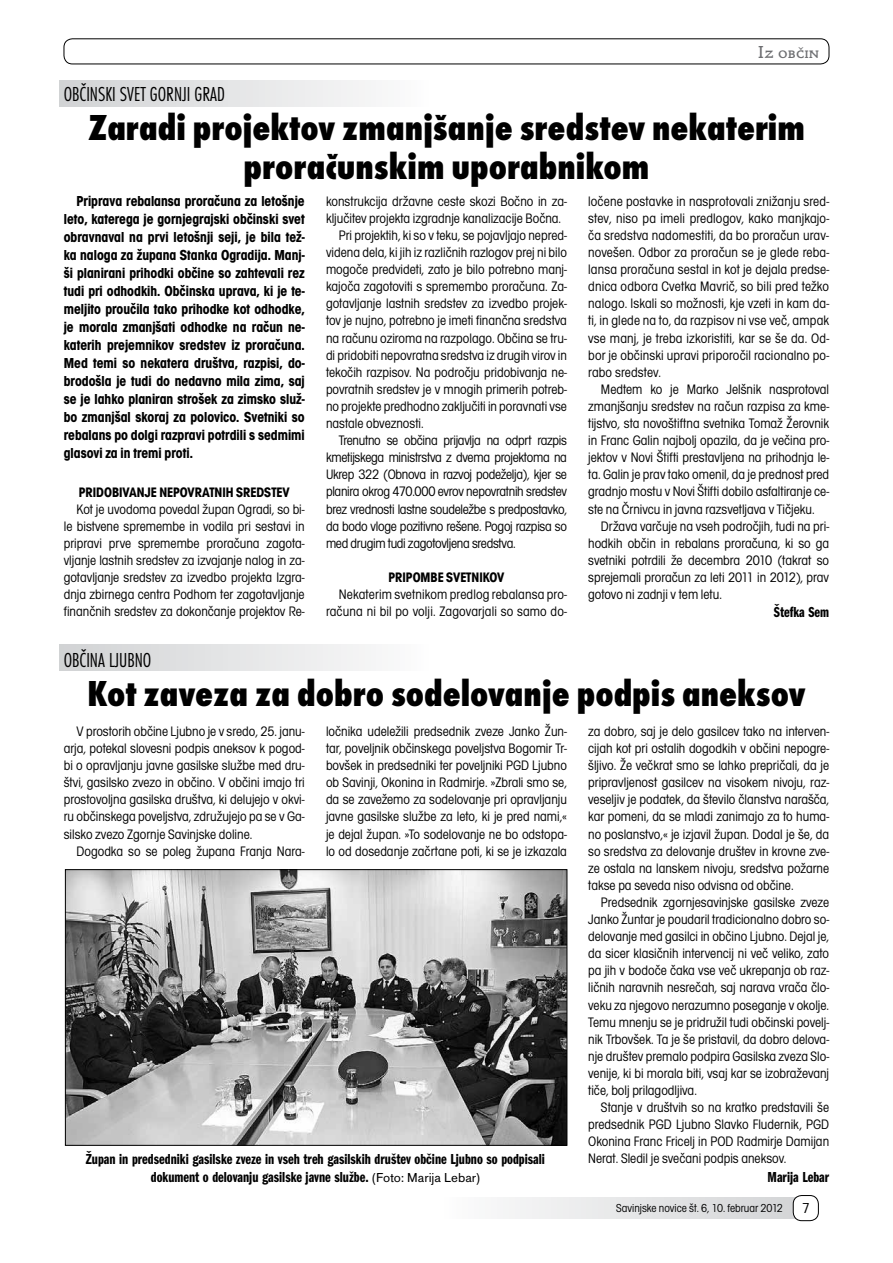
<style>
.page{position:relative;width:893px;height:1263px;background:#fff}
.page>*{position:absolute;margin:0;border:0;box-sizing:border-box;transform-origin:0 0}
.t1{font:37.5px/39px "Futura TEE Extr Bold Cond";color:#000;text-align:center}
.t2{font:21px "Futura TEE Ligh Cond";color:#000}
.t3{font:18px "Golden Typ SC Itc TEE Orig";color:#6d6e71}
.t4{font:700 condensed 15px/18px "Avant Gar Got Itc TEE";color:#000;text-align:justify}
.t5{font:15px/18px "Franklin Got Itc TEE Demi Comp";color:#000;text-align:center}
.t6{font:condensed 15px "Avant Gar Got Itc TEE";color:#000}
.t7{font:condensed 14.25px/17.1px "Avant Gar Got Itc TEE";color:#000;text-align:justify}
.t8{font:condensed 14.25px "Avant Gar Got Itc TEE";letter-spacing:-.02em;color:#000}
.t9{font:700 condensed 14.25px "Avant Gar Got Itc TEE";color:#000}
.t10{font:condensed 12px "Avant Gar Got Itc TEE";color:#000}
.s1{font-family:"Accius TEE";font-size:13.5px}
</style>
<div class="page">
<div style="left:443px;top:1197px;width:372px;height:22px;background:linear-gradient(to right,#fdfdfd,#d0d1d3)"></div>
<div style="left:793px;top:1195px;width:25px;height:26px;background:#fff;border-radius:9px"></div>
<div style="left:793px;top:1195px;width:26px;height:26px;border:1px solid #000;border-radius:9px"></div>
<div style="left:64px;top:39px;width:765px;height:25px;border:1px solid #000;border-radius:9px"></div>
<div style="left:60px;top:645px;width:369px;height:25px;background:linear-gradient(to right,#d1d2d4,#fcfcfc)"></div>
<div style="left:60px;top:81px;width:369px;height:25px;background:linear-gradient(to right,#d1d2d4,#fcfcfc)"></div>
<img style="left:67px;top:871px;width:498px;height:272px">
<div style="left:65px;top:869px;width:502px;height:276px;border:1px solid #000"></div>
<p class="t3" style="left:757px;top:42px;width:63px">Iz občin</p>
<h2 class="t2" style="left:64px;top:82px;width:163px">OBČINSKI SVET GORNJI GRAD</h2>
<h1 class="t1" style="left:88px;top:108px;width:718px">Zaradi projektov zmanjšanje sredstev nekaterim proračunskim uporabnikom</h1>
<p class="t4" style="left:64px;top:192px;width:242px;text-indent:13px">Priprava rebalansa proračuna za letošnje leto, katerega je gornjegrajski občinski svet obravnaval na prvi letošnji seji, je bila tež&shy;ka naloga za župana Stanka Ogradija. Manj&shy;ši planirani prihodki občine so zahtevali rez tudi pri odhodkih. Občinska uprava, ki je te&shy;meljito proučila tako prihodke kot odhodke, je morala zmanjšati odhodke na račun ne&shy;katerih prejemnikov sredstev iz proračuna.<br>Med temi so nekatera društva, razpisi, do&shy;brodošla je tudi do nedavno mila zima, saj se je lahko planiran strošek za zimsko služ&shy;bo zmanjšal skoraj za polovico. Svetniki so rebalans po dolgi razpravi potrdili s sedmimi glasovi za in tremi proti.</p>
<p class="t9" style="left:79px;top:483px;width:212px">PRIDOBIVANJE NEPOVRATNIH SREDSTEV</p>
<p class="t7" style="left:64px;top:500px;width:242px;text-indent:13px">Kot je uvodoma povedal župan Ogradi, so bi&shy;le bistvene spremembe in vodila pri sestavi in pripravi prve spremembe proračuna zagota&shy;vljanje lastnih sredstev za izvajanje nalog in za&shy;gotavljanje sredstev za izvedbo projekta Izgra&shy;dnja zbirnega centra Podhom ter zagotavljanje finančnih sredstev za dokončanje projektov Re-</p>
<p class="t7" style="left:326px;top:193px;width:242px">konstrukcija državne ceste skozi Bočno in za-</p>
<p class="t7" style="left:326px;top:210px;width:237px">ključitev projekta izgradnje kanalizacije Bočna.</p>
<p class="t7" style="left:339px;top:227px;width:230px">Pri projektih, ki so v teku, se pojavljajo nepred-</p>
<p class="t7" style="left:326px;top:244px;width:242px">videna dela, ki jih iz različnih razlogov prej ni bilo</p>
<p class="t7" style="left:326px;top:261px;width:242px">mogoče predvideti, zato je bilo potrebno manj-</p>
<p class="t7" style="left:326px;top:278px;width:242px">kajoča zagotoviti s spremembo proračuna. Za-</p>
<p class="t7" style="left:326px;top:295px;width:242px">gotavljanje lastnih sredstev za izvedbo projek-</p>
<p class="t7" style="left:326px;top:312px;width:242px">tov je nujno, potrebno je imeti finančna sredstva</p>
<p class="t7" style="left:326px;top:329px;width:242px">na računu oziroma na razpolago. Občina se tru-</p>
<p class="t7" style="left:326px;top:347px;width:242px">di pridobiti nepovratna sredstva iz drugih virov in</p>
<p class="t7" style="left:326px;top:364px;width:242px">tekočih razpisov. Na področju pridobivanja ne-</p>
<p class="t7" style="left:326px;top:381px;width:242px">povratnih sredstev je v mnogih primerih potreb-</p>
<p class="t7" style="left:326px;top:398px;width:242px">no projekte predhodno zaključiti in poravnati vse</p>
<p class="t7" style="left:326px;top:415px;width:99px">nastale obveznosti.</p>
<p class="t8" style="left:339px;top:432px;width:230px">Trenutno se občina prijavlja na odprt razpis</p>
<p class="t8" style="left:326px;top:450px;width:242px">kmetijskega ministrstva z dvema projektoma na</p>
<p class="t8" style="left:326px;top:467px;width:242px">Ukrep 322 (Obnova in razvoj podeželja), kjer se</p>
<p class="t8" style="left:326px;top:484px;width:242px">planira okrog 470.000 evrov nepovratnih sredstev</p>
<p class="t8" style="left:326px;top:501px;width:242px">brez vrednosti lastne soudeležbe s predpostavko,</p>
<p class="t8" style="left:326px;top:518px;width:242px">da bodo vloge pozitivno rešene. Pogoj razpisa so</p>
<p class="t8" style="left:326px;top:535px;width:191px">med drugim tudi zagotovljena sredstva.</p>
<p class="t9" style="left:389px;top:569px;width:117px">PRIPOMBE SVETNIKOV</p>
<p class="t7" style="left:326px;top:586px;width:242px;text-align:right">Nekaterim svetnikom predlog rebalansa pro&shy;računa ni bil po volji. Zagovarjali so samo do-</p>
<p class="t7" style="left:588px;top:193px;width:242px">ločene postavke in nasprotovali znižanju sred&shy;stev, niso pa imeli predlogov, kako manjkajo&shy;ča sredstva nadomestiti, da bo proračun urav&shy;novešen. Odbor za proračun se je glede reba&shy;lansa proračuna sestal in kot je dejala predse&shy;dnica odbora Cvetka Mavrič, so bili pred težko nalogo. Iskali so možnosti, kje vzeti in kam da&shy;ti, in glede na to, da razpisov ni vse več, ampak vse manj, je treba izkoristiti, kar se še da. Od&shy;bor je občinski upravi priporočil racionalno po&shy;rabo sredstev.</p>
<p class="t7" style="left:588px;top:381px;width:242px;text-indent:13px">Medtem ko je Marko Jelšnik nasprotoval zmanjšanju sredstev na račun razpisa za kme&shy;tijstvo, sta novoštiftna svetnika Tomaž Žerovnik in Franc Galin najbolj opazila, da je večina pro&shy;jektov v Novi Štifti prestavljena na prihodnja le&shy;ta. Galin je prav tako omenil, da je prednost pred gradnjo mostu v Novi Štifti dobilo asfaltiranje ce&shy;ste na Črnivcu in javna razsvetljava v Tičjeku.</p>
<p class="t7" style="left:588px;top:518px;width:242px;text-indent:13px">Država varčuje na vseh področjih, tudi na pri&shy;hodkih občin in rebalans proračuna, ki so ga svetniki potrdili že decembra 2010 (takrat so sprejemali proračun za leti 2011 in 2012), prav gotovo ni zadnji v tem letu.</p>
<p class="t5" style="left:774px;top:603px;width:57px">Štefka Sem</p>
<h2 class="t2" style="left:64px;top:647px;width:89px">OBČINA LJUBNO</h2>
<h1 class="t1" style="left:88px;top:674px;width:719px">Kot zaveza za dobro sodelovanje podpis aneksov</h1>
<p class="t7" style="left:326px;top:723px;width:242px">ločnika udeležili predsednik zveze Janko Žun&shy;tar, poveljnik občinskega poveljstva Bogomir Tr&shy;bovšek in predsedniki ter poveljniki PGD Ljubno ob Savinji, Okonina in Radmirje. »Zbrali smo se, da se zavežemo za sodelovanje pri opravljanju javne gasilske službe za leto, ki je pred nami,« je dejal župan. »To sodelovanje ne bo odstopa&shy;lo od dosedanje začrtane poti, ki se je izkazala</p>
<p class="t7" style="left:588px;top:723px;width:242px">za dobro, saj je delo gasilcev tako na interven&shy;cijah kot pri ostalih dogodkih v občini nepogre&shy;šljivo. Že večkrat smo se lahko prepričali, da je pripravljenost gasilcev na visokem nivoju, raz&shy;veseljiv je podatek, da število članstva narašča, kar pomeni, da se mladi zanimajo za to huma&shy;no poslanstvo,« je izjavil župan. Dodal je še, da so sredstva za delovanje društev in krovne zve&shy;ze ostala na lanskem nivoju, sredstva požarne takse pa seveda niso odvisna od občine.</p>
<p class="t7" style="left:588px;top:894px;width:242px;text-indent:13px">Predsednik zgornjesavinjske gasilske zveze Janko Žuntar je poudaril tradicionalno dobro so&shy;delovanje med gasilci in občino Ljubno. Dejal je, da sicer klasičnih intervencij ni več veliko, zato pa jih v bodoče čaka vse več ukrepanja ob raz&shy;ličnih naravnih nesrečah, saj narava vrača člo&shy;veku za njegovo nerazumno poseganje v okolje.<br>Temu mnenju se je pridružil tudi občinski povelj&shy;nik Trbovšek. Ta je še pristavil, da dobro delova&shy;nje društev premalo podpira Gasilska zveza Slo&shy;venije, ki bi morala biti, vsaj kar se izobraževanj tiče, bolj prilagodljiva.</p>
<p class="t7" style="left:588px;top:1099px;width:242px;text-indent:13px">Stanje v društvih so na kratko predstavili še predsednik PGD Ljubno Slavko Fludernik, PGD Okonina Franc Fricelj in POD Radmirje Damijan Nerat. Sledil je svečani podpis aneksov.</p>
<p class="t5" style="left:767px;top:1168px;width:63px">Marija Lebar</p>
<p class="t7" style="left:64px;top:723px;width:242px;text-indent:13px">V prostorih občine Ljubno je v sredo, 25. janu&shy;arja, potekal slovesni podpis aneksov k pogod&shy;bi o opravljanju javne gasilske službe med dru&shy;štvi, gasilsko zvezo in občino. V občini imajo tri prostovoljna gasilska društva, ki delujejo v okvi&shy;ru občinskega poveljstva, združujejo pa se v Ga&shy;silsko zvezo Zgornje Savinjske doline.</p>
<p class="t7" style="left:77px;top:842px;width:230px">Dogodka so se poleg župana Franja Nara-</p>
<p class="t5" style="left:86px;top:1150px;width:461px">Župan in predsedniki gasilske zveze in vseh treh gasilskih društev občine Ljubno so podpisali dokument o delovanju gasilske javne službe. <span class="s1">(Foto: Marija Lebar)</span></p>
<p class="t10" style="left:616px;top:1201px;width:168px">Savinjske novice št. 6, 10. februar 2012</p>
<p class="t6" style="left:802px;top:1199px;width:9px">7</p>
</div>
